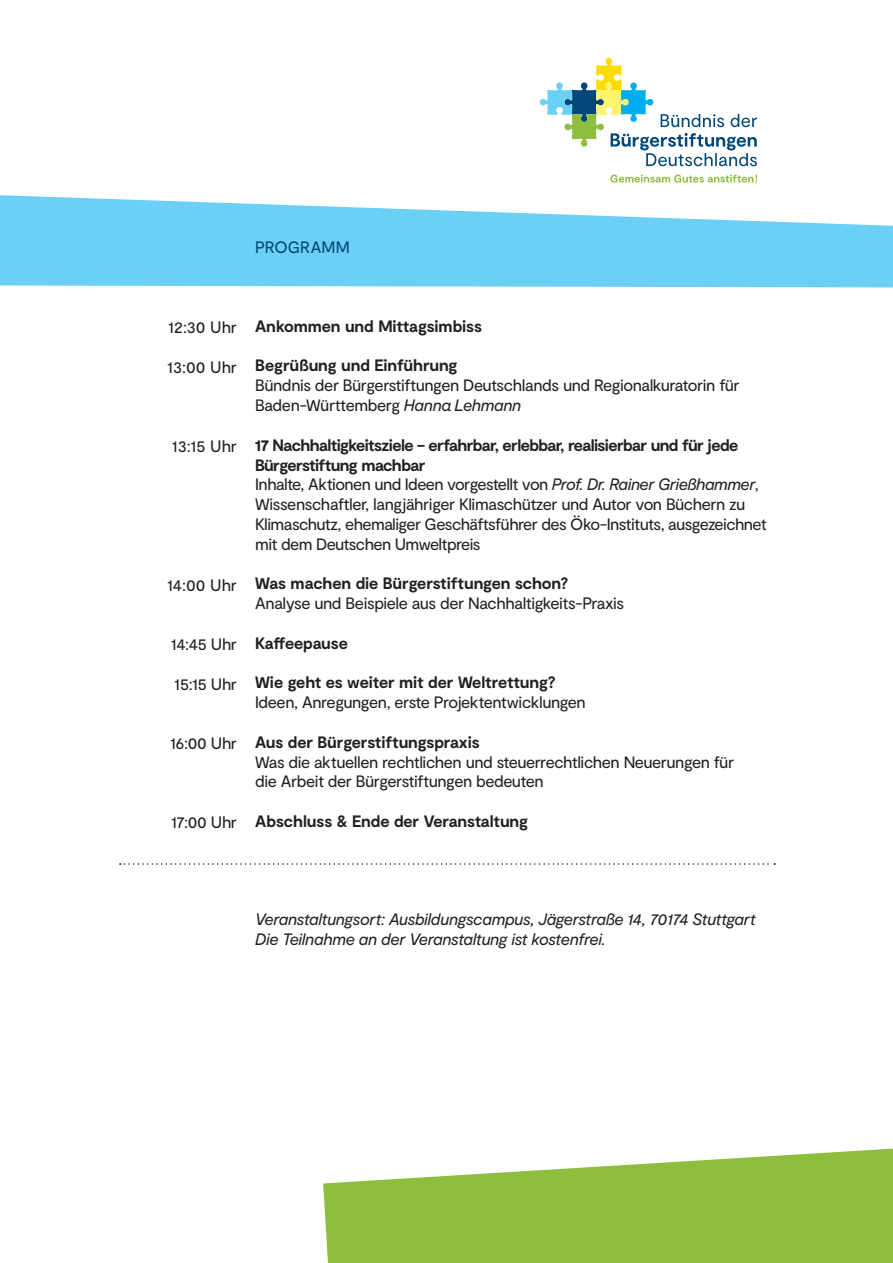
<style>
.page{position:relative;width:893px;height:1263px;background:#fff}
.page>*{position:absolute;margin:0;border:0;box-sizing:border-box;transform-origin:0 0}
.t1{font:16.5px/19.8px "Moderat";letter-spacing:-.03em;color:#231f20}
.t2{font:700 16.5px "Moderat";letter-spacing:-.01em;color:#231f20}
.t3{font:italic 16.5px "Moderat";letter-spacing:-.03em;color:#231f20}
.t4{font:700 16.5px "Moderat";letter-spacing:-.035em;color:#231f20}
.t5{font:16.5px "Moderat";letter-spacing:.01em;color:#004677}
.s1{font-style:italic}
</style>
<div class="page">
<svg style="left:0;top:195px;width:893px;height:91px;fill:#6bcff6"></svg>
<svg style="left:610px;top:174px;width:147px;height:9px"></svg>
<svg style="left:540px;top:58px;width:217px;height:108px"></svg>
<svg style="left:323px;top:1148px;width:570px;height:115px;fill:#8dbe3e"></svg>
<svg style="left:120px;top:863px;width:655px;height:2px"></svg>
<p class="t5" style="left:255px;top:237px;width:96px">PROGRAMM</p>
<p class="t1" style="left:168px;top:318px;width:70px">12:30 Uhr</p>
<p class="t1" style="left:168px;top:357px;width:71px">13:00 Uhr</p>
<p class="t1" style="left:172px;top:436px;width:66px">13:15 Uhr</p>
<p class="t1" style="left:168px;top:575px;width:71px">14:00 Uhr</p>
<p class="t1" style="left:171px;top:634px;width:67px">14:45 Uhr</p>
<p class="t1" style="left:175px;top:674px;width:64px">15:15 Uhr</p>
<p class="t1" style="left:170px;top:733px;width:68px">16:00 Uhr</p>
<p class="t1" style="left:171px;top:813px;width:67px">17:00 Uhr</p>
<p class="t2" style="left:255px;top:316px;width:228px">Ankommen und Mittagsimbiss</p>
<p class="t2" style="left:255px;top:355px;width:204px">Begrüßung und Einführung</p>
<p class="t1" style="left:255px;top:376px;width:486px">Bündnis der Bürgerstiftungen Deutschlands und Regionalkuratorin für</p>
<p class="t1" style="left:255px;top:396px;width:268px">Baden-Württemberg <span class="s1">Hanna Lehmann</span></p>
<p class="t4" style="left:255px;top:435px;width:485px">17 Nachhaltigkeitsziele – erfahrbar, erlebbar, realisierbar und für jede</p>
<p class="t4" style="left:255px;top:454px;width:172px">Bürgerstiftung machbar</p>
<p class="t1" style="left:255px;top:475px;width:513px">Inhalte, Aktionen und Ideen vorgestellt von <span class="s1">Prof. Dr. Rainer Grießhammer</span>, Wissenschaftler, langjähriger Klimaschützer und Autor von Büchern zu Klimaschutz, ehemaliger Geschäftsführer des Öko-Instituts, ausgezeichnet mit dem Deutschen Umweltpreis</p>
<p class="t2" style="left:255px;top:573px;width:315px">Was machen die Bürgerstiftungen schon?</p>
<p class="t1" style="left:255px;top:594px;width:371px">Analyse und Beispiele aus der Nachhaltigkeits-Praxis</p>
<p class="t2" style="left:255px;top:633px;width:94px">Kaffeepause</p>
<p class="t2" style="left:255px;top:672px;width:302px">Wie geht es weiter mit der Weltrettung?</p>
<p class="t1" style="left:255px;top:693px;width:332px">Ideen, Anregungen, erste Projektentwicklungen</p>
<p class="t2" style="left:255px;top:732px;width:226px">Aus der Bürgerstiftungspraxis</p>
<p class="t1" style="left:255px;top:752px;width:480px">Was die aktuellen rechtlichen und steuerrechtlichen Neuerungen für</p>
<p class="t1" style="left:255px;top:772px;width:290px">die Arbeit der Bürgerstiftungen bedeuten</p>
<p class="t2" style="left:255px;top:811px;width:274px">Abschluss &amp; Ende der Veranstaltung</p>
<p class="t3" style="left:255px;top:909px;width:502px">Veranstaltungsort: Ausbildungscampus, Jägerstraße 14, 70174 Stuttgart</p>
<p class="t3" style="left:255px;top:929px;width:352px">Die Teilnahme an der Veranstaltung ist kostenfrei.</p>
</div>
